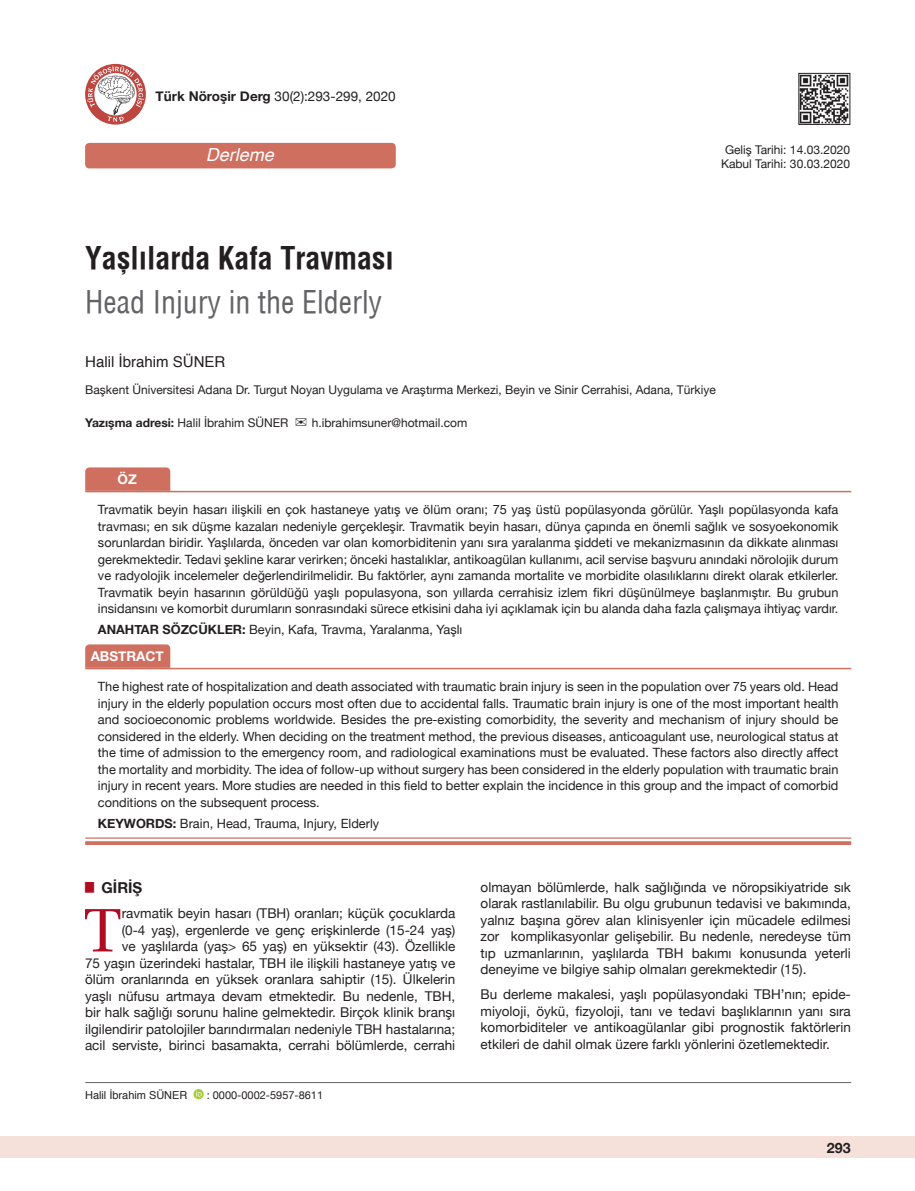
<style>
.page{position:relative;width:915px;height:1191px;background:#fff}
.page>*{position:absolute;margin:0;border:0;box-sizing:border-box;transform-origin:0 0}
.t1{font:61.2px "Utopia";color:#b00c22}
.t2{font:700 30px "Helvetica Condens";color:#231f20}
.t3{font:30px "Helvetica Condensed";color:#636366}
.t4{font:italic 18px "Helvetica";color:#fff}
.t5{font:15px "Helvetica";color:#231f20}
.t6{font:700 15px "Helvetica Neue";color:#231f20}
.t7{font:700 14.25px "Helvetica Neue";color:#231f20}
.t8{font:13.5px/16.5px "Helvetica Neue";color:#231f20;text-align:justify}
.t9{font:700 13.5px "Helvetica Neue";color:#fff}
.t10{font:12.75px/16.5px "Helvetica Neue";color:#231f20;text-align:justify}
.t11{font:12px/14.4px "Helvetica Neue";color:#231f20;text-align:center}
.t12{font:10.95px "Helvetica Neue";color:#231f20}
.t13{font:10.95px "Helvetica";color:#231f20}
.s1{font-weight:700}
</style>
<div class="page">
<div style="left:0;top:1136px;width:914px;height:22px;background:#f6e1da"></div>
<hr style="left:85px;top:1082px;width:765px;height:1px;background:#636366">
<svg style="left:193px;top:1089px;width:11px;height:10px"></svg>
<svg style="left:196px;top:1091px;width:6px;height:5px"></svg>
<img style="left:800px;top:75px;width:47px;height:48px">
<div style="left:798px;top:73px;width:51px;height:52px;border:1px solid #231f20"></div>
<div style="left:85px;top:143px;width:310px;height:25px;background:#ce6f60;border-radius:4px"></div>
<svg style="left:85px;top:64px;width:61px;height:61px"></svg>
<svg style="left:87px;top:66px;width:57px;height:56px"></svg>
<svg style="left:85px;top:644px;width:85px;height:24px;background:#cf7364"></svg>
<svg style="left:85px;top:838px;width:765px;height:1px"></svg>
<hr style="left:85px;top:668px;width:765px;height:1px;background:#ce6f60">
<hr style="left:85px;top:837px;width:765px;height:1px;background:#ce6f60">
<svg style="left:85px;top:841px;width:765px;height:4px;background:#d07769"></svg>
<svg style="left:85px;top:467px;width:85px;height:24px;background:#cf7364"></svg>
<hr style="left:85px;top:491px;width:765px;height:1px;background:#ce6f60">
<p class="t8" style="left:156px;top:89px;width:241px"><span class="s1">Türk Nöroşir Derg</span> 30(2):293-299, 2020</p>
<h3 class="t4" style="left:206px;top:140px;width:70px">Derleme</h3>
<p class="t11" style="left:720px;top:143px;width:130px">Geliş Tarihi: 14.03.2020<br>Kabul Tarihi: 30.03.2020</p>
<h2 class="t2" style="left:85px;top:240px;width:310px">Yaşlılarda Kafa Travması</h2>
<h2 class="t3" style="left:85px;top:283px;width:298px">Head Injury in the Elderly</h2>
<p class="t5" style="left:85px;top:350px;width:142px">Halil İbrahim SÜNER</p>
<p class="t11" style="left:85px;top:383px;width:631px">Başkent Üniversitesi Adana Dr. Turgut Noyan Uygulama ve Araştırma Merkezi, Beyin ve Sinir Cerrahisi, Adana, Türkiye</p>
<p class="t11" style="left:85px;top:416px;width:205px"><span class="s1">Yazışma adresi:</span> Halil İbrahim SÜNER</p>
<p class="t11" style="left:311px;top:416px;width:157px">h.ibrahimsuner@hotmail.com</p>
<p class="t9" style="left:118px;top:469px;width:21px">ÖZ</p>
<p class="t10" style="left:98px;top:502px;width:741px">Travmatik beyin hasarı ilişkili en çok hastaneye yatış ve ölüm oranı; 75 yaş üstü popülasyonda görülür. Yaşlı popülasyonda kafa travması; en sık düşme kazaları nedeniyle gerçekleşir. Travmatik beyin hasarı, dünya çapında en önemli sağlık ve sosyoekonomik sorunlardan biridir. Yaşlılarda, önceden var olan komorbiditenin yanı sıra yaralanma şiddeti ve mekanizmasının da dikkate alınması gerekmektedir. Tedavi şekline karar verirken; önceki hastalıklar, antikoagülan kullanımı, acil servise başvuru anındaki nörolojik durum ve radyolojik incelemeler değerlendirilmelidir. Bu faktörler, aynı zamanda mortalite ve morbidite olasılıklarını direkt olarak etkilerler.<br>Travmatik beyin hasarının görüldüğü yaşlı populasyona, son yıllarda cerrahisiz izlem fikri düşünülmeye başlanmıştır. Bu grubun insidansını ve komorbit durumların sonrasındaki sürece etkisini daha iyi açıklamak için bu alanda daha fazla çalışmaya ihtiyaç vardır.</p>
<p class="t10" style="left:98px;top:622px;width:366px"><span class="s1">ANAHTAR SÖZCÜKLER:</span> Beyin, Kafa, Travma, Yaralanma, Yaşlı</p>
<p class="t9" style="left:91px;top:646px;width:75px">ABSTRACT</p>
<p class="t10" style="left:98px;top:679px;width:741px">The highest rate of hospitalization and death associated with traumatic brain injury is seen in the population over 75 years old. Head injury in the elderly population occurs most often due to accidental falls. Traumatic brain injury is one of the most important health and socioeconomic problems worldwide. Besides the pre-existing comorbidity, the severity and mechanism of injury should be considered in the elderly. When deciding on the treatment method, the previous diseases, anticoagulant use, neurological status at the time of admission to the emergency room, and radiological examinations must be evaluated. These factors also directly affect the mortality and morbidity. The idea of follow-up without surgery has been considered in the elderly population with traumatic brain injury in recent years. More studies are needed in this field to better explain the incidence in this group and the impact of comorbid conditions on the subsequent process.</p>
<p class="t10" style="left:98px;top:815px;width:283px"><span class="s1">KEYWORDS:</span> Brain, Head, Trauma, Injury, Elderly</p>
<p class="t6" style="left:85px;top:876px;width:59px"><sup>█</sup> GİRİŞ</p>
<h1 class="t1" style="left:84px;top:895px;width:39px">T</h1>
<p class="t8" style="left:85px;top:906px;width:371px;text-align:right">ravmatik beyin hasarı (TBH) oranları; küçük çocuklarda<br>(0-4 yaş), ergenlerde ve genç erişkinlerde (15-24 yaş)<br>ve yaşlılarda (yaş&gt; 65 yaş) en yüksektir (43). Özellikle<br>75 yaşın üzerindeki hastalar, TBH ile ilişkili hastaneye yatış ve ölüm oranlarında en yüksek oranlara sahiptir (15). Ülkelerin yaşlı nüfusu artmaya devam etmektedir. Bu nedenle, TBH, bir halk sağlığı sorunu haline gelmektedir. Birçok klinik branşı ilgilendirir patolojiler barındırmaları nedeniyle TBH hastalarına; acil serviste, birinci basamakta, cerrahi bölümlerde, cerrahi</p>
<p class="t13" style="left:85px;top:1086px;width:104px">Halil İbrahim SÜNER</p>
<p class="t12" style="left:207px;top:1086px;width:118px">: 0000-0002-5957-8611</p>
<p class="t8" style="left:480px;top:879px;width:371px">olmayan bölümlerde, halk sağlığında ve nöropsikiyatride sık olarak rastlanılabilir. Bu olgu grubunun tedavisi ve bakımında, yalnız başına görev alan klinisyenler için mücadele edilmesi zor komplikasyonlar gelişebilir. Bu nedenle, neredeyse tüm tıp uzmanlarının, yaşlılarda TBH bakımı konusunda yeterli deneyime ve bilgiye sahip olmaları gerekmektedir (15).</p>
<p class="t8" style="left:480px;top:987px;width:371px">Bu derleme makalesi, yaşlı popülasyondaki TBH’nın; epide&shy;miyoloji, öykü, fizyoloji, tanı ve tedavi başlıklarının yanı sıra komorbiditeler ve antikoagülanlar gibi prognostik faktörlerin etkileri de dahil olmak üzere farklı yönlerini özetlemektedir.</p>
<p class="t7" style="left:826px;top:1137px;width:25px">293</p>
</div>
